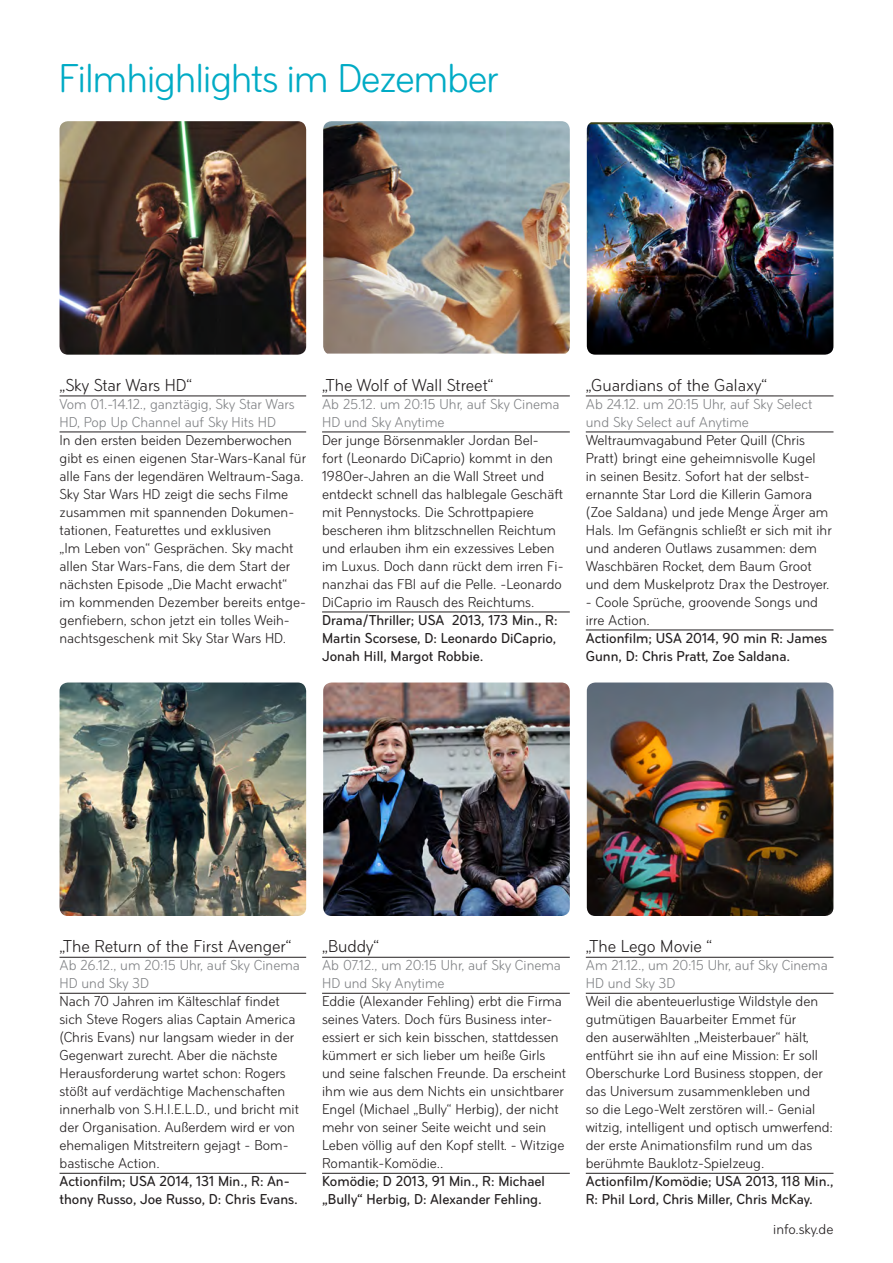
<style>
.page{position:relative;width:893px;height:1263px;background:#fff}
.page>*{position:absolute;margin:0;border:0;box-sizing:border-box;transform-origin:0 0}
.t1{font:42px "Sky Text";letter-spacing:-.03em;color:#00abc5}
.t2{font:18px "Sky Text";color:#231f20}
.t3{font:15px/18px "Sky Text";color:#231f20}
.t4{font:500 15px/18px "Sky Text";color:#231f20}
.t5{font:15px/18px "Sky Text";color:#808285}
</style>
<div class="page">
<img style="left:60px;top:121px;width:246px;height:234px">
<img style="left:60px;top:682px;width:246px;height:234px">
<img style="left:323px;top:121px;width:247px;height:233px">
<img style="left:323px;top:682px;width:247px;height:234px">
<img style="left:587px;top:122px;width:246px;height:233px">
<img style="left:587px;top:682px;width:246px;height:234px">
<hr style="left:60px;top:396px;width:246px;height:1px;background:#231f20">
<hr style="left:60px;top:432px;width:246px;height:1px;background:#231f20">
<hr style="left:60px;top:957px;width:246px;height:1px;background:#231f20">
<hr style="left:60px;top:993px;width:246px;height:1px;background:#231f20">
<hr style="left:60px;top:1173px;width:246px;height:1px;background:#231f20">
<hr style="left:322px;top:396px;width:248px;height:1px;background:#231f20">
<hr style="left:322px;top:432px;width:248px;height:1px;background:#231f20">
<hr style="left:322px;top:612px;width:248px;height:1px;background:#231f20">
<hr style="left:322px;top:957px;width:248px;height:1px;background:#231f20">
<hr style="left:322px;top:993px;width:248px;height:1px;background:#231f20">
<hr style="left:322px;top:1173px;width:248px;height:1px;background:#231f20">
<hr style="left:586px;top:396px;width:247px;height:1px;background:#231f20">
<hr style="left:586px;top:432px;width:247px;height:1px;background:#231f20">
<hr style="left:586px;top:630px;width:247px;height:1px;background:#231f20">
<hr style="left:586px;top:957px;width:247px;height:1px;background:#231f20">
<hr style="left:586px;top:993px;width:247px;height:1px;background:#231f20">
<hr style="left:586px;top:1173px;width:247px;height:1px;background:#231f20">
<p class="t1" style="left:58px;top:54px;width:441px">Filmhighlights im Dezember</p>
<p class="t2" style="left:60px;top:374px;width:134px">„Sky Star Wars HD“</p>
<p class="t5" style="left:60px;top:395px;width:236px">Vom 01.-14.12., ganztägig, Sky Star Wars<br>HD, Pop Up Channel auf Sky Hits HD</p>
<p class="t3" style="left:60px;top:431px;width:248px">In den ersten beiden Dezemberwochen gibt es einen eigenen Star-Wars-Kanal für alle Fans der legendären Weltraum-Saga.<br>Sky Star Wars HD zeigt die sechs Filme zusammen mit spannenden Dokumen&shy;tationen, Featurettes und exklusiven<br>„Im Leben von“ Gesprächen. Sky macht allen Star Wars-Fans, die dem Start der nächsten Episode „Die Macht erwacht“ im kommenden Dezember bereits entge&shy;genfiebern, schon jetzt ein tolles Weih&shy;nachtsgeschenk mit Sky Star Wars HD.</p>
<p class="t2" style="left:322px;top:374px;width:173px">„The Wolf of Wall Street“</p>
<p class="t5" style="left:322px;top:395px;width:239px">Ab 25.12. um 20:15 Uhr, auf Sky Cinema<br>HD und Sky Anytime</p>
<p class="t3" style="left:322px;top:431px;width:243px">Der junge Börsenmakler Jordan Bel-<br>fort (Leonardo DiCaprio) kommt in den 1980er-Jahren an die Wall Street und entdeckt schnell das halblegale Geschäft mit Pennystocks. Die Schrottpapiere bescheren ihm blitzschnellen Reichtum und erlauben ihm ein exzessives Leben im Luxus. Doch dann rückt dem irren Fi&shy;nanzhai das FBI auf die Pelle. -Leonardo DiCaprio im Rausch des Reichtums.</p>
<p class="t4" style="left:322px;top:611px;width:237px;text-align:justify">Drama/Thriller; USA 2013, 173 Min., R:<br>Martin Scorsese, D: Leonardo DiCaprio, Jonah Hill, Margot Robbie.</p>
<p class="t2" style="left:586px;top:374px;width:183px">„Guardians of the Galaxy“</p>
<p class="t5" style="left:586px;top:395px;width:228px">Ab 24.12. um 20:15 Uhr, auf Sky Select und Sky Select auf Anytime</p>
<p class="t3" style="left:586px;top:431px;width:247px">Weltraumvagabund Peter Quill (Chris Pratt) bringt eine geheimnisvolle Kugel<br>in seinen Besitz. Sofort hat der selbst&shy;ernannte Star Lord die Killerin Gamora (Zoe Saldana) und jede Menge Ärger am Hals. Im Gefängnis schließt er sich mit ihr und anderen Outlaws zusammen: dem Waschbären Rocket, dem Baum Groot und dem Muskelprotz Drax the Destroyer.</p>
<p class="t3" style="left:586px;top:593px;width:234px">- Coole Sprüche, groovende Songs und irre Action.</p>
<p class="t4" style="left:586px;top:629px;width:243px">Actionfilm; USA 2014, 90 min R: James<br>Gunn, D: Chris Pratt, Zoe Saldana.</p>
<p class="t2" style="left:60px;top:936px;width:234px">„The Return of the First Avenger“</p>
<p class="t5" style="left:60px;top:956px;width:242px">Ab 26.12., um 20:15 Uhr, auf Sky Cinema<br>HD und Sky 3D</p>
<p class="t3" style="left:60px;top:992px;width:241px">Nach 70 Jahren im Kälteschlaf findet sich Steve Rogers alias Captain America (Chris Evans) nur langsam wieder in der Gegenwart zurecht. Aber die nächste Herausforderung wartet schon: Rogers stößt auf verdächtige Machenschaften innerhalb von S.H.I.E.L.D., und bricht mit der Organisation. Außerdem wird er von ehemaligen Mitstreitern gejagt - Bom&shy;bastische Action.</p>
<p class="t4" style="left:60px;top:1172px;width:240px">Actionfilm; USA 2014, 131 Min., R: An&shy;thony Russo, Joe Russo, D: Chris Evans.</p>
<p class="t2" style="left:322px;top:936px;width:58px">„Buddy“</p>
<p class="t5" style="left:322px;top:956px;width:240px">Ab 07.12., um 20:15 Uhr, auf Sky Cinema<br>HD und Sky Anytime</p>
<p class="t3" style="left:322px;top:992px;width:246px">Eddie (Alexander Fehling) erbt die Firma seines Vaters. Doch fürs Business inter&shy;essiert er sich kein bisschen, stattdessen kümmert er sich lieber um heiße Girls und seine falschen Freunde. Da erscheint ihm wie aus dem Nichts ein unsichtbarer Engel (Michael „Bully“ Herbig), der nicht mehr von seiner Seite weicht und sein Leben völlig auf den Kopf stellt. - Witzige Romantik-Komödie..</p>
<p class="t4" style="left:322px;top:1172px;width:224px">Komödie; D 2013, 91 Min., R: Michael „Bully“ Herbig, D: Alexander Fehling.</p>
<p class="t2" style="left:586px;top:936px;width:128px">„The Lego Movie “</p>
<p class="t5" style="left:586px;top:956px;width:243px">Am 21.12., um 20:15 Uhr, auf Sky Cinema<br>HD und Sky 3D</p>
<p class="t3" style="left:586px;top:992px;width:248px">Weil die abenteuerlustige Wildstyle den gutmütigen Bauarbeiter Emmet für<br>den auserwählten „Meisterbauer“ hält, entführt sie ihn auf eine Mission: Er soll Oberschurke Lord Business stoppen, der das Universum zusammenkleben und<br>so die Lego-Welt zerstören will.- Genial witzig, intelligent und optisch umwerfend: der erste Animationsfilm rund um das berühmte Bauklotz-Spielzeug.</p>
<p class="t4" style="left:586px;top:1172px;width:249px">Actionfilm/Komödie; USA 2013, 118 Min.,<br>R: Phil Lord, Chris Miller, Chris McKay.</p>
<p class="t3" style="left:773px;top:1220px;width:62px">info.sky.de</p>
</div>
